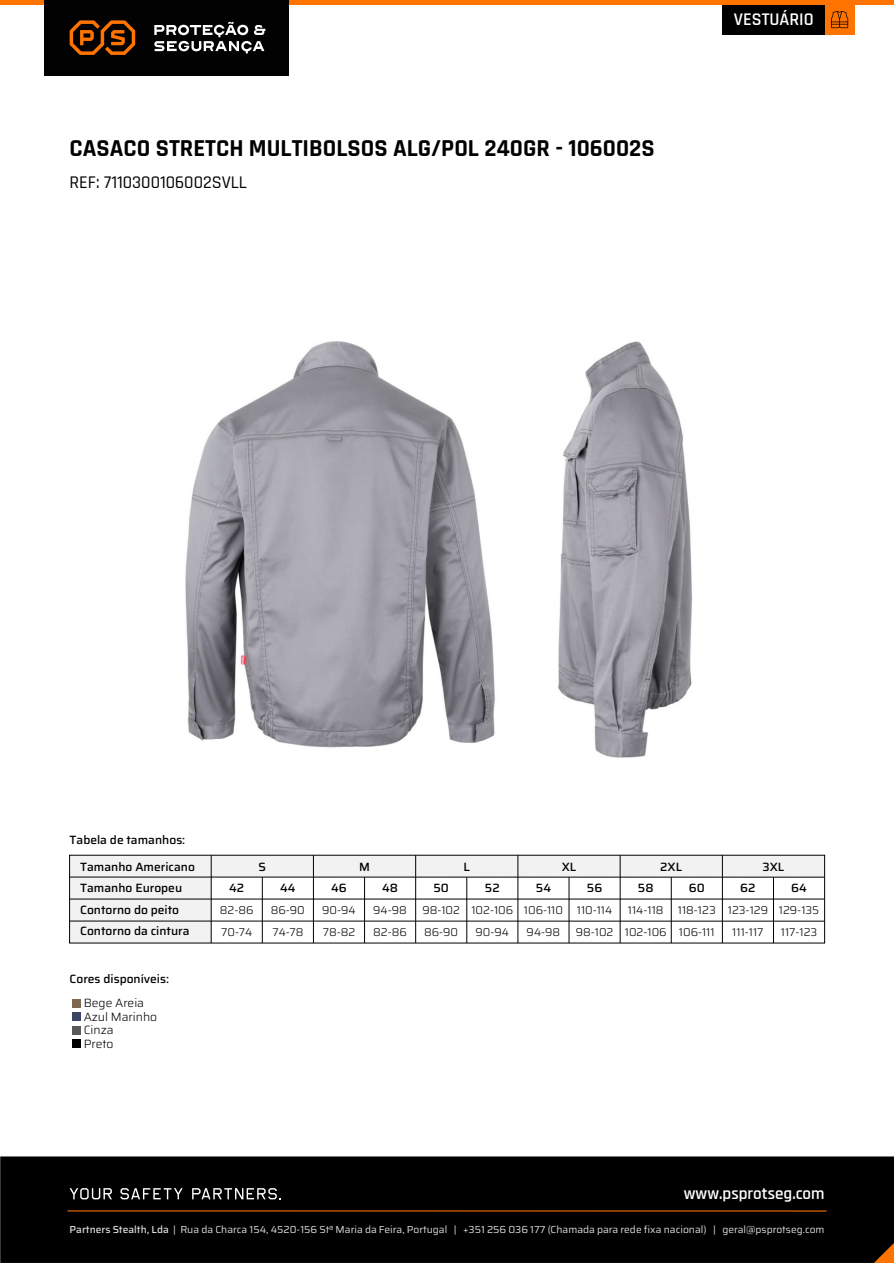
<style>
.page{position:relative;width:894px;height:1263px;background:#fff}
.page>*{position:absolute;margin:0;border:0;box-sizing:border-box;transform-origin:0 0}
.t1{font:700 24.6px "Rajdhani";color:#000}
.t2{font:500 18px "Rajdhani";color:#000}
.t3{font:600 18px "Rajdhani";color:#fff}
.t4{font:600 16.95px "Rajdhani";color:#fff}
.t5{font:500 12px/21.6px "Saira";color:#000}
.t6{font:300 12px/13.5px "Saira";color:#000}
.t7{font:300 11.25px/22px "Saira";color:#000}
.t8{font:10.2px "Saira";color:#dadada}
.s1{font-weight:500}
</style>
<div class="page">
<div style="left:0;top:1156px;width:893px;height:107px;background:#000"></div>
<svg style="left:70px;top:1188px;width:42px;height:11px"></svg>
<svg style="left:120px;top:1188px;width:62px;height:11px"></svg>
<svg style="left:192px;top:1188px;width:89px;height:11px"></svg>
<hr style="left:67px;top:1210px;width:759px;height:1px;background:#ff7400">
<div style="left:0;top:0;width:893px;height:5px;background:#ff7400"></div>
<div style="left:45px;top:0;width:244px;height:75px;background:#020202"></div>
<svg style="left:154px;top:22px;width:111px;height:31px"></svg>
<svg style="left:70px;top:20px;width:65px;height:35px"></svg>
<div style="left:721px;top:5px;width:103px;height:29px;background:#000"></div>
<div style="left:824px;top:5px;width:30px;height:29px;background:#ff7400"></div>
<svg style="left:831px;top:11px;width:16px;height:17px"></svg>
<svg style="left:873px;top:1244px;width:20px;height:19px"></svg>
<div style="left:70px;top:877px;width:141px;height:66px;background:#f2f2f2"></div>
<div style="left:70px;top:855px;width:754px;height:22px;background:#f2f2f2"></div>
<hr style="left:70px;top:877px;width:754px;height:1px;background:#000">
<hr style="left:70px;top:921px;width:754px;height:1px;background:#000">
<hr style="left:70px;top:899px;width:754px;height:1px;background:#000">
<hr style="left:211px;top:855px;width:1px;height:88px;background:#000">
<hr style="left:313px;top:855px;width:1px;height:88px;background:#000">
<hr style="left:262px;top:877px;width:1px;height:66px;background:#000">
<hr style="left:364px;top:877px;width:1px;height:66px;background:#000">
<hr style="left:466px;top:877px;width:1px;height:66px;background:#000">
<hr style="left:568px;top:877px;width:1px;height:66px;background:#000">
<hr style="left:670px;top:877px;width:1px;height:66px;background:#000">
<hr style="left:772px;top:877px;width:1px;height:66px;background:#000">
<hr style="left:415px;top:855px;width:1px;height:88px;background:#000">
<hr style="left:517px;top:855px;width:1px;height:88px;background:#000">
<hr style="left:721px;top:855px;width:1px;height:88px;background:#000">
<hr style="left:619px;top:855px;width:1px;height:88px;background:#000">
<div style="left:73px;top:1013px;width:8px;height:8px;background:#3a4563"></div>
<div style="left:73px;top:999px;width:8px;height:8px;background:#7e6851"></div>
<div style="left:73px;top:1026px;width:8px;height:8px;background:#595959"></div>
<div style="left:73px;top:1040px;width:8px;height:8px;background:#000"></div>
<img style="left:185px;top:341px;width:508px;height:417px">
<h1 class="t1" style="left:70px;top:133px;width:586px">CASACO STRETCH MULTIBOLSOS ALG/POL 240GR - 106002S</h1>
<h2 class="t2" style="left:70px;top:171px;width:179px">REF: 7110300106002SVLL</h2>
<h2 class="t3" style="left:733px;top:8px;width:81px">VESTUÁRIO</h2>
<p class="t5" style="left:70px;top:829px;width:117px">Tabela de tamanhos:</p>
<p class="t5" style="left:80px;top:855px;width:116px">Tamanho Americano<br>Tamanho Europeu<br>Contorno do peito<br>Contorno da cintura</p>
<p class="t5" style="left:258px;top:855px;width:9px">S</p>
<p class="t5" style="left:229px;top:877px;width:17px">42</p>
<p class="t7" style="left:220px;top:899px;width:35px">82-86<br>70-74</p>
<p class="t5" style="left:280px;top:877px;width:17px">44</p>
<p class="t7" style="left:271px;top:899px;width:35px">86-90<br>74-78</p>
<p class="t5" style="left:70px;top:968px;width:101px">Cores disponíveis:</p>
<p class="t6" style="left:84px;top:996px;width:75px">Bege Areia<br>Azul Marinho<br>Cinza<br>Preto</p>
<p class="t5" style="left:359px;top:855px;width:12px">M</p>
<p class="t5" style="left:463px;top:855px;width:8px">L</p>
<p class="t5" style="left:561px;top:855px;width:16px">XL</p>
<p class="t5" style="left:660px;top:855px;width:23px">2XL</p>
<p class="t5" style="left:762px;top:855px;width:23px">3XL</p>
<p class="t5" style="left:331px;top:877px;width:17px">46</p>
<p class="t7" style="left:322px;top:899px;width:35px">90-94<br>78-82</p>
<p class="t5" style="left:382px;top:877px;width:17px">48</p>
<p class="t7" style="left:373px;top:899px;width:35px">94-98<br>82-86</p>
<p class="t5" style="left:433px;top:877px;width:17px">50</p>
<p class="t7" style="left:422px;top:899px;width:39px">98-102<br>86-90</p>
<p class="t5" style="left:485px;top:877px;width:16px">52</p>
<p class="t7" style="left:471px;top:899px;width:43px;text-align:center">102-106<br>90-94</p>
<p class="t5" style="left:535px;top:877px;width:17px">54</p>
<p class="t7" style="left:523px;top:899px;width:41px">106-110<br>94-98</p>
<p class="t5" style="left:586px;top:877px;width:17px">56</p>
<p class="t7" style="left:575px;top:899px;width:39px">110-114<br>98-102</p>
<p class="t5" style="left:637px;top:877px;width:17px">58</p>
<p class="t7" style="left:624px;top:899px;width:43px">114-118<br>102-106</p>
<p class="t5" style="left:688px;top:877px;width:17px">60</p>
<p class="t7" style="left:677px;top:899px;width:39px">118-123<br>106-111</p>
<p class="t5" style="left:740px;top:877px;width:17px">62</p>
<p class="t7" style="left:727px;top:899px;width:42px;text-align:center">123-129<br>111-117</p>
<p class="t5" style="left:790px;top:877px;width:17px">64</p>
<p class="t7" style="left:778px;top:899px;width:42px">129-135<br>117-123</p>
<h3 class="t4" style="left:683px;top:1183px;width:142px">www.psprotseg.com</h3>
<p class="t8" style="left:70px;top:1221px;width:756px"><span class="s1">Partners Stealth, Lda</span> | Rua da Charca 154, 4520-156 Stª Maria da Feira, Portugal | +351 256 036 177 (Chamada para rede fixa nacional) | geral@psprotseg.com</p>
</div>
